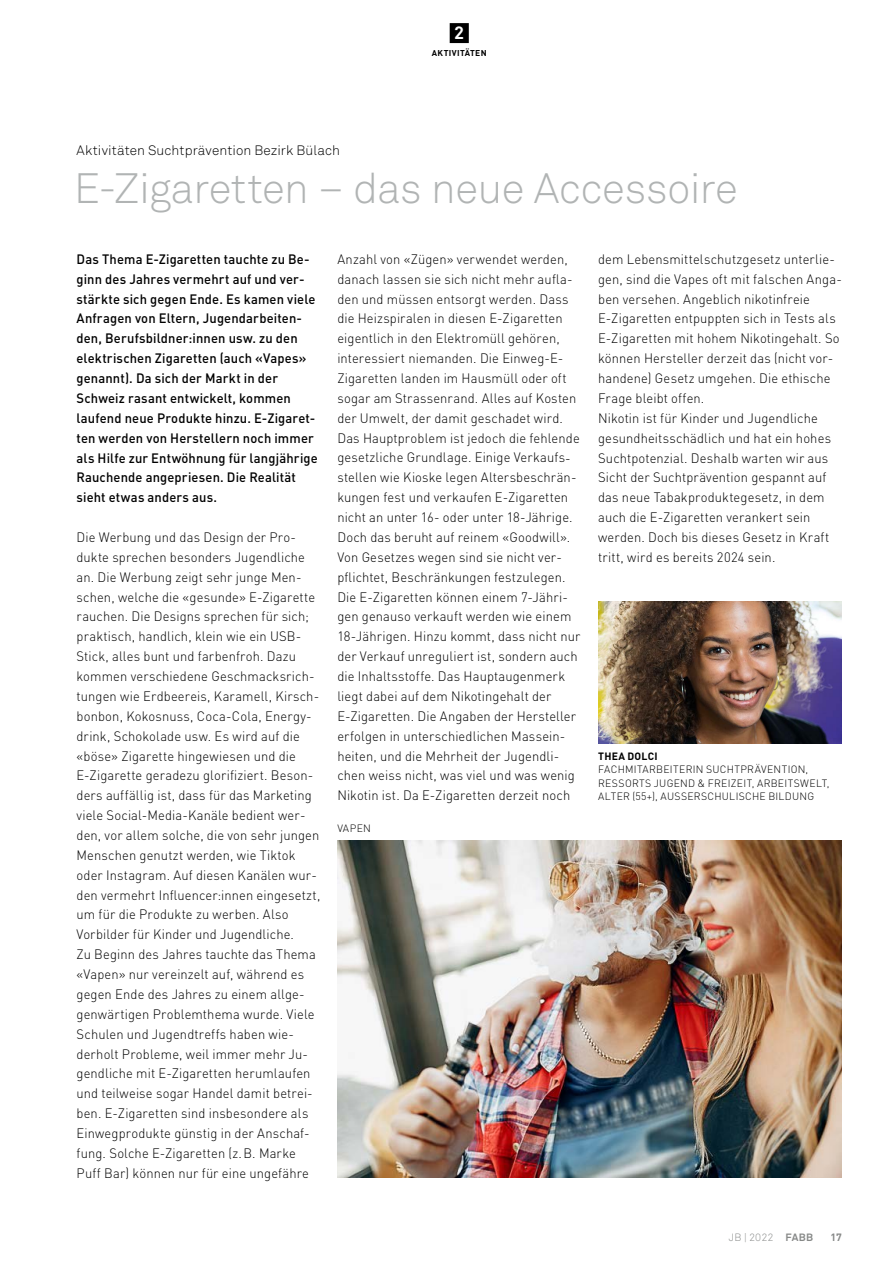
<style>
.page{position:relative;width:893px;height:1263px;background:#fff}
.page>*{position:absolute;margin:0;border:0;box-sizing:border-box;transform-origin:0 0}
.t1{font:300 42px "Akkurat Std";letter-spacing:-.01em;color:#b1b4b4}
.t2{font:700 17.85px "Akkurat Std";color:#fff}
.t3{font:300 13.5px/19.8px "DINOT";letter-spacing:.01em;color:#000;scale:.96 1}
.t4{font:500 13.5px/19.8px "DINOT";letter-spacing:.01em;color:#000;scale:.96 1}
.t5{font:300 13.5px "Akkurat Std";letter-spacing:.01em;color:#000}
.t6{font:300 10.5px/13.5px "DINOT";letter-spacing:.025em;color:#000}
.t7{font:300 10.5px "Akkurat Std";letter-spacing:.01em;color:#878988}
.t8{font:700 10.5px "DINOT";letter-spacing:.025em;color:#000}
.t9{font:700 10.5px "DINOT";color:#878988}
.t10{font:700 8.4px "DINOT";letter-spacing:.04em;color:#000}
.s1{font-weight:700}
</style>
<div class="page">
<div style="left:450px;top:23px;width:19px;height:20px;background:#000"></div>
<img style="left:337px;top:840px;width:505px;height:338px">
<img style="left:598px;top:602px;width:244px;height:141px">
<h2 class="t2" style="left:454px;top:22px;width:12px">2</h2>
<p class="t10" style="left:432px;top:47px;width:56px">AKTIVITÄTEN</p>
<p class="t5" style="left:77px;top:142px;width:265px">Aktivitäten Suchtprävention Bezirk Bülach</p>
<h1 class="t1" style="left:74px;top:164px;width:665px">E-Zigaretten – das neue Accessoire</h1>
<p class="t4" style="left:77px;top:248px;width:253px">Das Thema E-Zigaretten tauchte zu Be&shy;ginn des Jahres vermehrt auf und ver&shy;stärkte sich gegen Ende. Es kamen viele Anfragen von Eltern, Jugendarbeiten&shy;den, Berufsbildner:innen usw. zu den elektrischen Zigaretten (auch «Vapes» genannt). Da sich der Markt in der Schweiz rasant entwickelt, kommen laufend neue Produkte hinzu. E-Zigaret&shy;ten werden von Herstellern noch immer als Hilfe zur Entwöhnung für langjährige Rauchende angepriesen. Die Realität sieht etwas anders aus.</p>
<p class="t3" style="left:77px;top:527px;width:255px">Die Werbung und das Design der Pro&shy;dukte sprechen besonders Jugendliche an. Die Werbung zeigt sehr junge Men&shy;schen, welche die «gesunde» E-Zigarette rauchen. Die Designs sprechen für sich; praktisch, handlich, klein wie ein USB-Stick, alles bunt und farbenfroh. Dazu kommen verschiedene Geschmacksrich&shy;tungen wie Erdbeereis, Karamell, Kirsch&shy;bonbon, Kokosnuss, Coca-Cola, Energy&shy;drink, Schokolade usw. Es wird auf die «böse» Zigarette hingewiesen und die E-Zigarette geradezu glorifiziert. Beson&shy;ders auffällig ist, dass für das Marketing viele Social-Media-Kanäle bedient wer&shy;den, vor allem solche, die von sehr jungen Menschen genutzt werden, wie Tiktok oder Instagram. Auf diesen Kanälen wur&shy;den vermehrt Influencer:innen eingesetzt, um für die Produkte zu werben. Also Vorbilder für Kinder und Jugendliche.<br>Zu Beginn des Jahres tauchte das Thema «Vapen» nur vereinzelt auf, während es gegen Ende des Jahres zu einem allge&shy;genwärtigen Problemthema wurde. Viele Schulen und Jugendtreffs haben wie&shy;derholt Probleme, weil immer mehr Ju&shy;gendliche mit E-Zigaretten herumlaufen und teilweise sogar Handel damit betrei&shy;ben. E-Zigaretten sind insbesondere als Einwegprodukte günstig in der Anschaf&shy;fung. Solche E-Zigaretten (z.B. Marke Puff Bar) können nur für eine ungefähre</p>
<p class="t3" style="left:337px;top:248px;width:255px">Anzahl von «Zügen» verwendet werden, danach lassen sie sich nicht mehr aufla&shy;den und müssen entsorgt werden. Dass die Heizspiralen in diesen E-Zigaretten eigentlich in den Elektromüll gehören, interessiert niemanden. Die Einweg-E-Zigaretten landen im Hausmüll oder oft sogar am Strassenrand. Alles auf Kosten der Umwelt, der damit geschadet wird.<br>Das Hauptproblem ist jedoch die fehlende gesetzliche Grundlage. Einige Verkaufs&shy;stellen wie Kioske legen Altersbeschrän&shy;kungen fest und verkaufen E-Zigaretten nicht an unter 16- oder unter 18-Jährige.<br>Doch das beruht auf reinem «Goodwill».<br>Von Gesetzes wegen sind sie nicht ver&shy;pflichtet, Beschränkungen festzulegen.<br>Die E-Zigaretten können einem 7-Jähri&shy;gen genauso verkauft werden wie einem 18-Jährigen. Hinzu kommt, dass nicht nur der Verkauf unreguliert ist, sondern auch die Inhaltsstoffe. Das Hauptaugenmerk liegt dabei auf dem Nikotingehalt der E-Zigaretten. Die Angaben der Hersteller erfolgen in unterschiedlichen Massein&shy;heiten, und die Mehrheit der Jugendli&shy;chen weiss nicht, was viel und was wenig Nikotin ist. Da E-Zigaretten derzeit noch</p>
<p class="t3" style="left:598px;top:248px;width:255px">dem Lebensmittelschutzgesetz unterlie&shy;gen, sind die Vapes oft mit falschen Anga&shy;ben versehen. Angeblich nikotinfreie E-Zigaretten entpuppten sich in Tests als E-Zigaretten mit hohem Nikotingehalt. So können Hersteller derzeit das (nicht vor&shy;handene) Gesetz umgehen. Die ethische Frage bleibt offen.<br>Nikotin ist für Kinder und Jugendliche gesundheitsschädlich und hat ein hohes Suchtpotenzial. Deshalb warten wir aus Sicht der Suchtprävention gespannt auf das neue Tabakproduktegesetz, in dem auch die E-Zigaretten verankert sein werden. Doch bis dieses Gesetz in Kraft tritt, wird es bereits 2024 sein.</p>
<p class="t8" style="left:598px;top:749px;width:61px">THEA DOLCI</p>
<p class="t6" style="left:598px;top:762px;width:233px">FACHMITARBEITERIN SUCHTPRÄVENTION,<br>RESSORTS JUGEND &amp; FREIZEIT, ARBEITSWELT,<br>ALTER (55+), AUSSERSCHULISCHE BILDUNG</p>
<p class="t6" style="left:337px;top:820px;width:35px">VAPEN</p>
<p class="t7" style="left:729px;top:1231px;width:86px">JB | 2022 <span class="s1">FABB</span></p>
<p class="t9" style="left:830px;top:1230px;width:13px">17</p>
</div>
